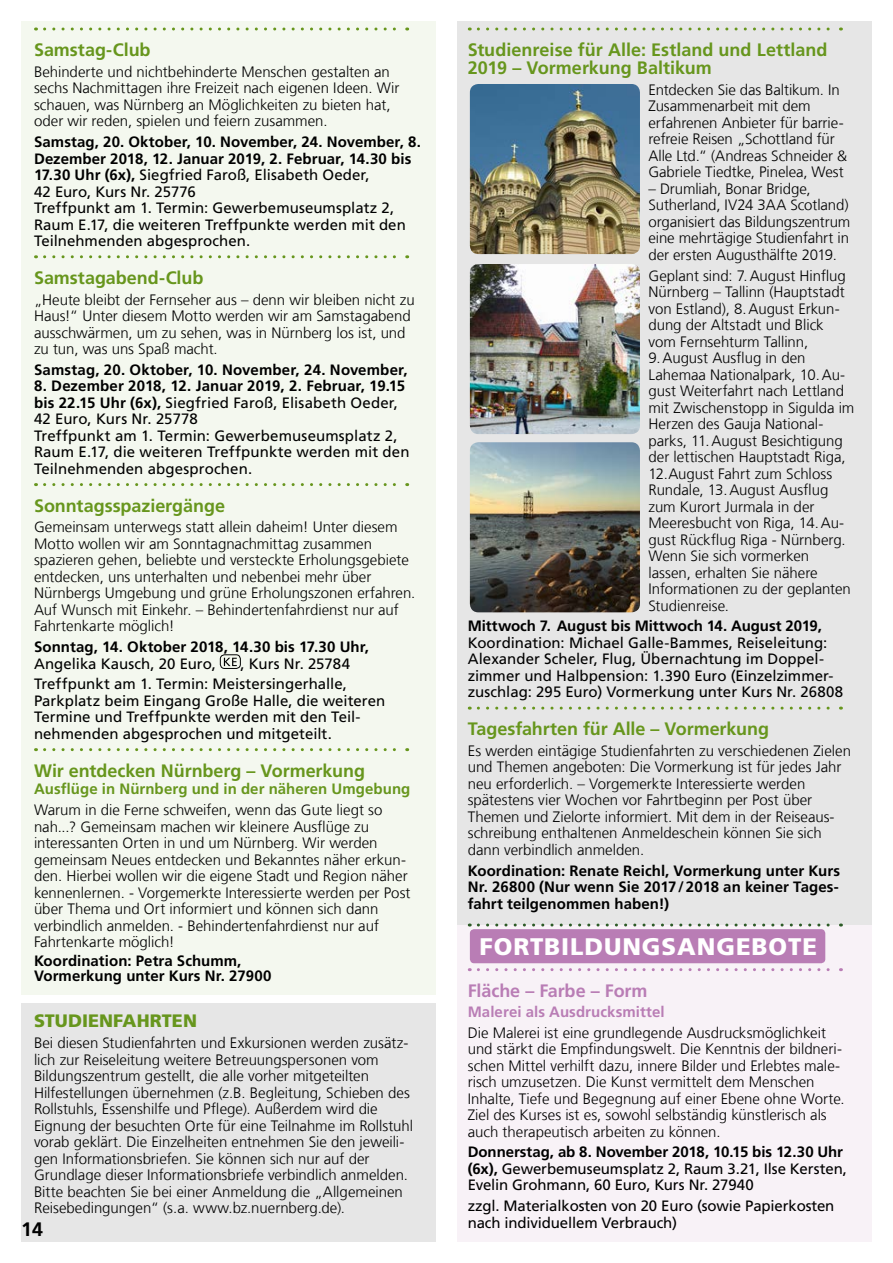
<style>
.page{position:relative;width:893px;height:1263px;background:#fff}
.page>*{position:absolute;margin:0;border:0;box-sizing:border-box;transform-origin:0 0}
.t1{font:900 24px "Frutiger LT Com";letter-spacing:.04em;color:#fff}
.t2{font:700 19.5px "Frutiger LT Com";color:#000}
.t3{font:700 18px/18px "Frutiger LT Com";letter-spacing:-.005em;color:#67961d}
.t4{font:700 18px "Frutiger LT Com";letter-spacing:-.005em;color:#b97db5}
.t5{font:900 18px "Frutiger LT Com";color:#67961d}
.t6{font:300 15px/16.5px "Frutiger LT Com";color:#000}
.t7{font:15px/16.5px "Frutiger LT Com";color:#000}
.t8{font:700 15px/16.5px "Frutiger LT Com";letter-spacing:.005em;color:#000}
.t9{font:700 15px "Frutiger LT Com";letter-spacing:.005em;color:#67961d}
.t10{font:700 15px "Frutiger LT Com";letter-spacing:.005em;color:#b97db5}
.s1{font-weight:700}
</style>
<div class="page">
<div style="left:457px;top:21px;width:415px;height:904px;background:#e6e6e6"></div>
<div style="left:21px;top:21px;width:415px;height:974px;background:#f4f8ef"></div>
<div style="left:457px;top:925px;width:415px;height:317px;background:#f8f2f7"></div>
<div style="left:21px;top:1003px;width:415px;height:239px;background:#e6e6e6"></div>
<svg style="left:45px;top:28px;width:363px;height:3px"></svg>
<svg style="left:45px;top:255px;width:363px;height:3px"></svg>
<svg style="left:45px;top:483px;width:363px;height:3px"></svg>
<svg style="left:45px;top:748px;width:363px;height:3px"></svg>
<svg style="left:224px;top:658px;width:13px;height:8px"></svg>
<div style="left:220px;top:655px;width:21px;height:14px;border:1px solid #000;border-radius:4px"></div>
<svg style="left:478px;top:28px;width:363px;height:3px"></svg>
<svg style="left:478px;top:707px;width:363px;height:3px"></svg>
<svg style="left:478px;top:923px;width:363px;height:3px"></svg>
<svg style="left:478px;top:968px;width:363px;height:3px"></svg>
<div style="left:470px;top:929px;width:355px;height:34px;background:#b97db5;border-radius:4px"></div>
<img style="left:470px;top:264px;width:170px;height:170px">
<img style="left:470px;top:84px;width:170px;height:170px">
<img style="left:470px;top:442px;width:170px;height:170px">
<p class="t3" style="left:34px;top:41px;width:118px">Samstag-Club</p>
<p class="t6" style="left:34px;top:63px;width:367px">Behinderte und nichtbehinderte Menschen gestalten an sechs Nachmittagen ihre Freizeit nach eigenen Ideen. Wir schauen, was Nürnberg an Möglichkeiten zu bieten hat, oder wir reden, spielen und feiern zusammen.</p>
<p class="t7" style="left:34px;top:134px;width:388px"><span class="s1">Samstag, 20. Oktober, 10. November, 24. November, 8.<br>Dezember 2018, 12. Januar 2019, 2. Februar, 14.30 bis 17.30 Uhr (6x),</span> Siegfried Faroß, Elisabeth Oeder,<br>42 Euro, Kurs Nr. 25776<br>Treffpunkt am 1. Termin: Gewerbemuseumsplatz 2, Raum E.17, die weiteren Treffpunkte werden mit den Teilnehmenden abgesprochen.</p>
<p class="t3" style="left:34px;top:269px;width:171px">Samstagabend-Club</p>
<p class="t6" style="left:34px;top:291px;width:382px">„Heute bleibt der Fernseher aus – denn wir bleiben nicht zu Haus!“ Unter diesem Motto werden wir am Samstagabend ausschwärmen, um zu sehen, was in Nürnberg los ist, und zu tun, was uns Spaß macht.</p>
<p class="t8" style="left:34px;top:361px;width:375px">Samstag, 20. Oktober, 10. November, 24. November,</p>
<p class="t7" style="left:34px;top:378px;width:377px"><span class="s1">8. Dezember 2018, 12. Januar 2019, 2. Februar, 19.15 bis 22.15 Uhr (6x),</span> Siegfried Faroß, Elisabeth Oeder, 42 Euro, Kurs Nr. 25778<br>Treffpunkt am 1. Termin: Gewerbemuseumsplatz 2, Raum E.17, die weiteren Treffpunkte werden mit den Teilnehmenden abgesprochen.</p>
<p class="t3" style="left:34px;top:496px;width:192px">Sonntagsspaziergänge</p>
<p class="t6" style="left:34px;top:519px;width:383px">Gemeinsam unterwegs statt allein daheim! Unter diesem Motto wollen wir am Sonntagnachmittag zusammen spazieren gehen, beliebte und versteckte Erholungsgebiete entdecken, uns unterhalten und nebenbei mehr über Nürnbergs Umgebung und grüne Erholungszonen erfahren.<br>Auf Wunsch mit Einkehr. – Behindertenfahrdienst nur auf Fahrtenkarte möglich!</p>
<p class="t8" style="left:34px;top:639px;width:337px">Sonntag, 14. Oktober 2018, 14.30 bis 17.30 Uhr,</p>
<p class="t7" style="left:34px;top:655px;width:183px">Angelika Kausch, 20 Euro,</p>
<p class="t7" style="left:34px;top:653px;width:318px;line-height:20.7px;text-align:right">, Kurs Nr. 25784<br>Treffpunkt am 1. Termin: Meistersingerhalle,</p>
<p class="t7" style="left:34px;top:692px;width:353px">Parkplatz beim Eingang Große Halle, die weiteren<br>Termine und Treffpunkte werden mit den Teil&shy;nehmenden abgesprochen und mitgeteilt.</p>
<p class="t3" style="left:34px;top:761px;width:333px">Wir entdecken Nürnberg – Vormerkung</p>
<p class="t9" style="left:34px;top:780px;width:378px">Ausflüge in Nürnberg und in der näheren Umgebung</p>
<p class="t6" style="left:34px;top:802px;width:378px">Warum in die Ferne schweifen, wenn das Gute liegt so nah...? Gemeinsam machen wir kleinere Ausflüge zu interessanten Orten in und um Nürnberg. Wir werden gemeinsam Neues entdecken und Bekanntes näher erkun&shy;den. Hierbei wollen wir die eigene Stadt und Region näher kennenlernen. - Vorgemerkte Interessierte werden per Post über Thema und Ort informiert und können sich dann verbindlich anmelden. - Behindertenfahrdienst nur auf Fahrtenkarte möglich!</p>
<p class="t8" style="left:34px;top:954px;width:239px;line-height:15px">Koordination: Petra Schumm,<br>Vormerkung unter Kurs Nr. 27900</p>
<p class="t5" style="left:34px;top:1010px;width:24px">STUDIENFAHRTEN</p>
<p class="t6" style="left:34px;top:1035px;width:381px">Bei diesen Studienfahrten und Exkursionen werden zusätz&shy;lich zur Reiseleitung weitere Betreuungspersonen vom Bildungszentrum gestellt, die alle vorher mitgeteilten Hilfestellungen übernehmen (z.B. Begleitung, Schieben des Rollstuhls, Essenshilfe und Pflege). Außerdem wird die Eignung der besuchten Orte für eine Teilnahme im Rollstuhl vorab geklärt. Die Einzelheiten entnehmen Sie den jeweili&shy;gen Informationsbriefen. Sie können sich nur auf der Grundlage dieser Informationsbriefe verbindlich anmelden.<br>Bitte beachten Sie bei einer Anmeldung die „Allgemeinen Reisebedingungen“ (s.a. www.bz.nuernberg.de).</p>
<h2 class="t2" style="left:21px;top:1218px;width:23px">14</h2>
<p class="t3" style="left:468px;top:41px;width:361px">Studienreise für Alle: Estland und Lettland<br>2019 – Vormerkung Baltikum</p>
<p class="t6" style="left:648px;top:81px;width:200px">Entdecken Sie das Baltikum. In<br>Zusammenarbeit mit dem erfahrenen Anbieter für barrie&shy;refreie Reisen „Schottland für<br>Alle Ltd.“ (Andreas Schneider &amp;<br>Gabriele Tiedtke, Pinelea, West</p>
<p class="t6" style="left:648px;top:180px;width:203px">– Drumliah, Bonar Bridge,<br>Sutherland, IV24 3AA Scotland) organisiert das Bildungszentrum eine mehrtägige Studienfahrt in der ersten Augusthälfte 2019.</p>
<p class="t6" style="left:648px;top:267px;width:207px">Geplant sind: 7.August Hinflug<br>Nürnberg – Tallinn (Hauptstadt von Estland), 8.August Erkun&shy;dung der Altstadt und Blick vom Fernsehturm Tallinn,<br>9.August Ausflug in den<br>Lahemaa Nationalpark, 10.Au&shy;gust Weiterfahrt nach Lettland mit Zwischenstopp in Sigulda im<br>Herzen des Gauja National&shy;parks, 11.August Besichtigung der lettischen Hauptstadt Riga,<br>12.August Fahrt zum Schloss<br>Rundale, 13.August Ausflug zum Kurort Jurmala in der<br>Meeresbucht von Riga, 14.Au&shy;gust Rückflug Riga - Nürnberg.<br>Wenn Sie sich vormerken lassen, erhalten Sie nähere<br>Informationen zu der geplanten<br>Studienreise.</p>
<p class="t8" style="left:468px;top:618px;width:356px">Mittwoch 7. August bis Mittwoch 14. August 2019,</p>
<p class="t7" style="left:468px;top:634px;width:377px">Koordination: Michael Galle-Bammes, Reiseleitung:<br>Alexander Scheler, Flug, Übernachtung im Doppel&shy;zimmer und Halbpension: 1.390 Euro (Einzelzimmer&shy;zuschlag: 295 Euro) Vormerkung unter Kurs Nr. 26808</p>
<p class="t3" style="left:468px;top:720px;width:303px">Tagesfahrten für Alle – Vormerkung</p>
<p class="t6" style="left:468px;top:742px;width:385px">Es werden eintägige Studienfahrten zu verschiedenen Zielen und Themen angeboten: Die Vormerkung ist für jedes Jahr neu erforderlich. – Vorgemerkte Interessierte werden spätestens vier Wochen vor Fahrtbeginn per Post über Themen und Zielorte informiert. Mit dem in der Reiseaus&shy;schreibung enthaltenen Anmeldeschein können Sie sich dann verbindlich anmelden.</p>
<p class="t8" style="left:468px;top:862px;width:374px;text-align:justify">Koordination: Renate Reichl, Vormerkung unter Kurs Nr. 26800 (Nur wenn Sie 2017/2018 an keiner Tages&shy;fahrt teilgenommen haben!)</p>
<h1 class="t1" style="left:480px;top:932px;width:339px">FORTBILDUNGSANGEBOTE</h1>
<p class="t4" style="left:468px;top:980px;width:181px">Fläche – Farbe – Form</p>
<p class="t10" style="left:468px;top:1003px;width:198px">Malerei als Ausdrucksmittel</p>
<p class="t6" style="left:468px;top:1024px;width:378px">Die Malerei ist eine grundlegende Ausdrucksmöglichkeit und stärkt die Empfindungswelt. Die Kenntnis der bildneri&shy;schen Mittel verhilft dazu, innere Bilder und Erlebtes male&shy;risch umzusetzen. Die Kunst vermittelt dem Menschen Inhalte, Tiefe und Begegnung auf einer Ebene ohne Worte.<br>Ziel des Kurses ist es, sowohl selbständig künstlerisch als auch therapeutisch arbeiten zu können.</p>
<p class="t7" style="left:468px;top:1144px;width:381px"><span class="s1">Donnerstag, ab 8. November 2018, 10.15 bis 12.30 Uhr (6x),</span> Gewerbemuseumsplatz 2, Raum 3.21, Ilse Kersten,<br>Evelin Grohmann, 60 Euro, Kurs Nr. 27940</p>
<p class="t7" style="left:468px;top:1198px;width:368px">zzgl. Materialkosten von 20 Euro (sowie Papierkosten nach individuellem Verbrauch)</p>
</div>
